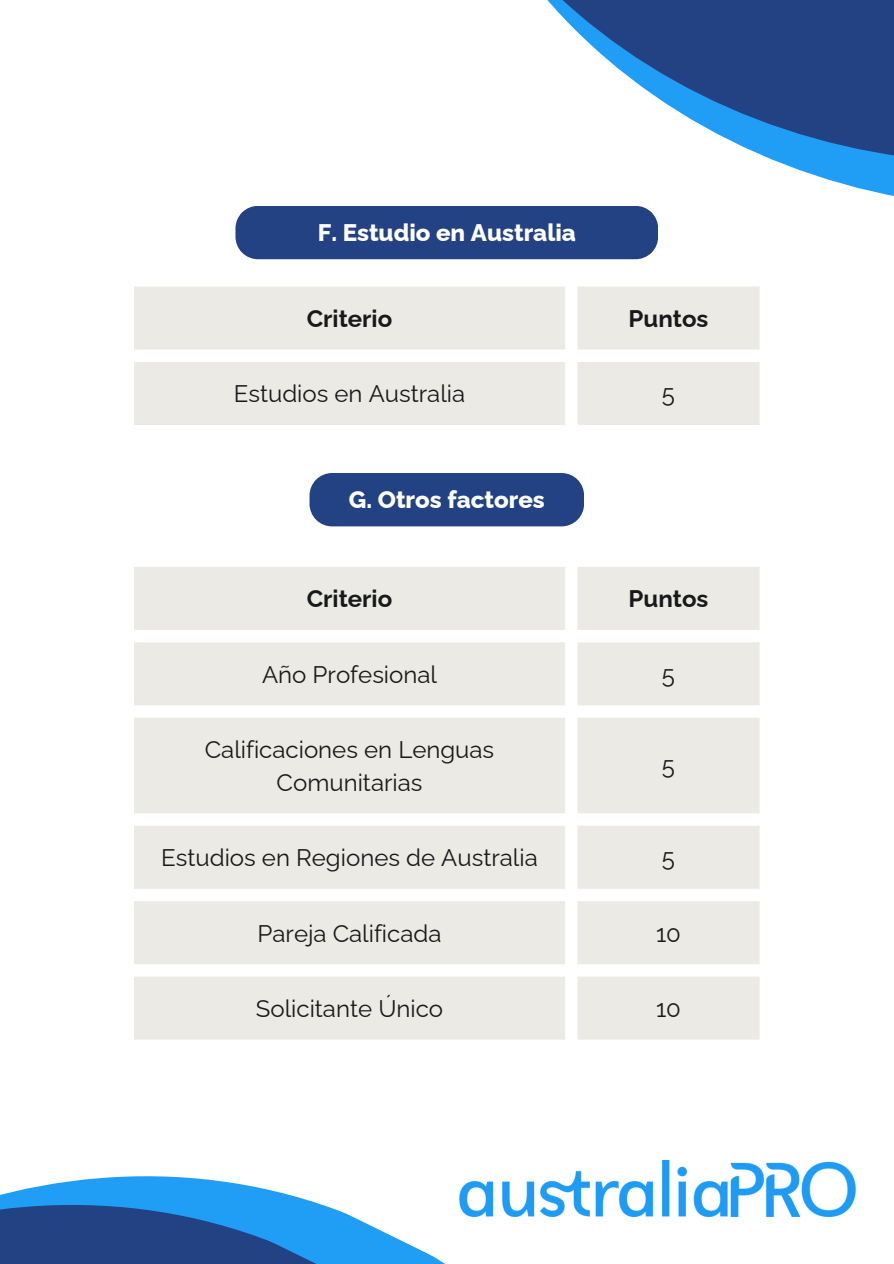
<style>
.page{position:relative;width:894px;height:1264px;background:#fff}
.page>*{position:absolute;margin:0;border:0;box-sizing:border-box;transform-origin:0 0}
.t1{font:24px/32.7px "Raleway";color:#18191b;text-align:center}
.t2{font:800 24px "Raleway";color:#fff}
.t3{font:700 24px "Raleway";color:#18191b}
</style>
<div class="page">
<svg style="left:547px;top:0;width:346px;height:196px"></svg>
<svg style="left:0;top:1176px;width:439px;height:87px"></svg>
<img style="left:439px;top:977px;width:417px;height:286px">
<div style="left:235px;top:206px;width:423px;height:53px;background:#234283"></div>
<svg style="left:134px;top:286px;width:625px;height:139px;background:#edece7"></svg>
<div style="left:309px;top:473px;width:275px;height:53px;background:#234283"></div>
<svg style="left:134px;top:567px;width:625px;height:472px;fill:#ebeae5"></svg>
<h1 class="t2" style="left:317px;top:218px;width:260px">F. Estudio en Australia</h1>
<p class="t3" style="left:307px;top:304px;width:87px">Criterio</p>
<p class="t3" style="left:628px;top:304px;width:81px">Puntos</p>
<p class="t1" style="left:234px;top:377px;width:233px">Estudios en Australia</p>
<p class="t1" style="left:661px;top:377px;width:15px">5</p>
<p class="t2" style="left:349px;top:485px;width:197px">G. Otros factores</p>
<p class="t3" style="left:307px;top:585px;width:87px">Criterio</p>
<p class="t3" style="left:628px;top:585px;width:81px">Puntos</p>
<p class="t1" style="left:262px;top:658px;width:176px">Año Profesional</p>
<p class="t1" style="left:661px;top:658px;width:15px">5</p>
<p class="t1" style="left:205px;top:733px;width:291px">Calificaciones en Lenguas<br>Comunitarias</p>
<p class="t1" style="left:661px;top:749px;width:15px">5</p>
<p class="t1" style="left:161px;top:841px;width:378px">Estudios en Regiones de Australia</p>
<p class="t1" style="left:661px;top:841px;width:15px">5</p>
<p class="t1" style="left:257px;top:916px;width:185px">Pareja Calificada</p>
<p class="t1" style="left:655px;top:916px;width:26px">10</p>
<p class="t1" style="left:256px;top:992px;width:189px">Solicitante Único</p>
<p class="t1" style="left:655px;top:992px;width:26px">10</p>
</div>
